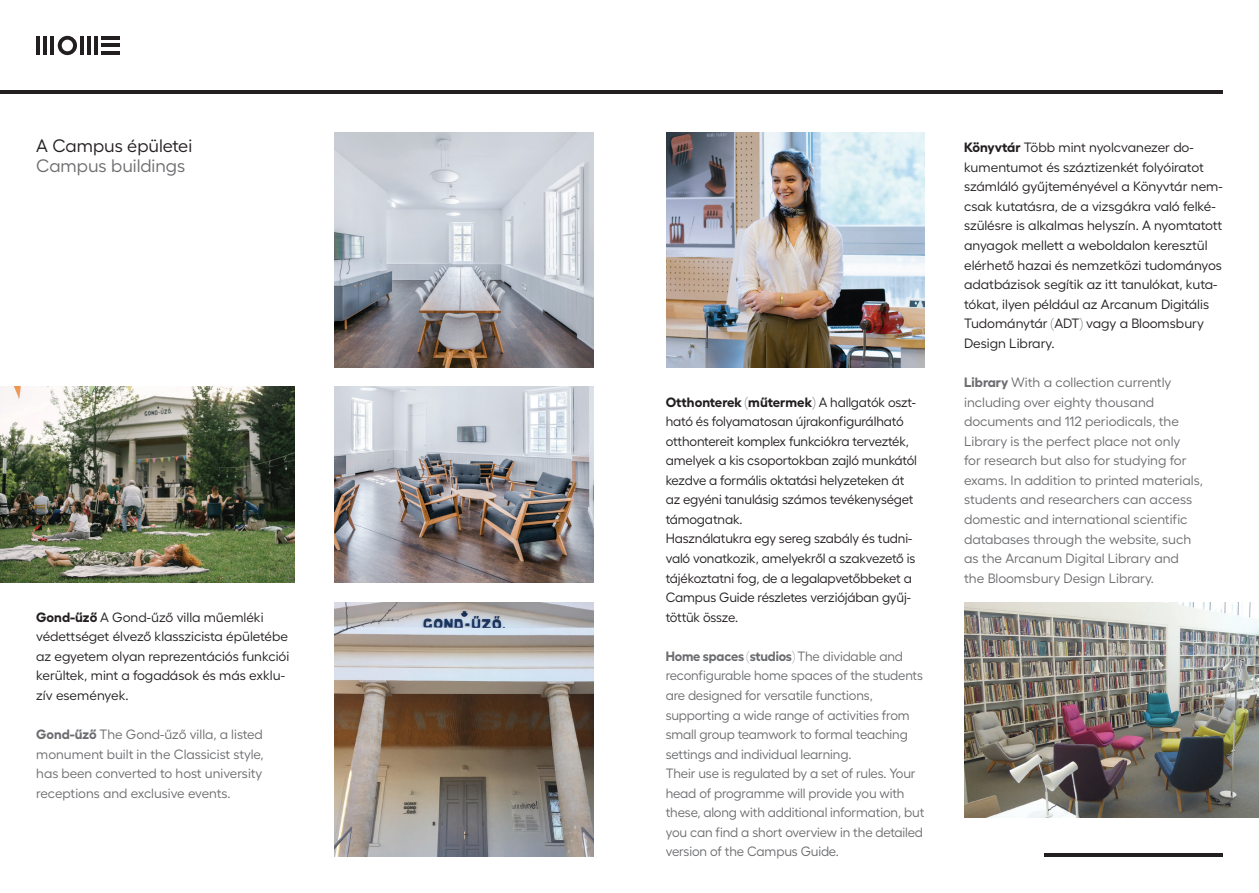
<style>
.page{position:relative;width:1259px;height:893px;background:#fff}
.page>*{position:absolute;margin:0;border:0;box-sizing:border-box;transform-origin:0 0}
.t1{font:18px "Fellix";color:#231f20}
.t2{font:18px "Fellix";color:#6c6d70}
.t3{font:13.5px/19.5px "Fellix";letter-spacing:-.01em;color:#231f20}
.t4{font:13.5px/19.5px "Fellix";letter-spacing:-.01em;color:#6c6d70}
.s1{font-weight:700}
</style>
<div class="page">
<hr style="left:1044px;top:853px;width:178px;height:4px;background:#231f20">
<hr style="left:102px;top:51px;width:18px;height:4px;background:#231f20">
<hr style="left:36px;top:36px;width:4px;height:18px;background:#231f20">
<hr style="left:51px;top:36px;width:3px;height:18px;background:#231f20">
<hr style="left:43px;top:36px;width:4px;height:18px;background:#231f20">
<hr style="left:80px;top:36px;width:4px;height:19px;background:#231f20">
<hr style="left:94px;top:36px;width:4px;height:19px;background:#231f20">
<hr style="left:87px;top:36px;width:4px;height:19px;background:#231f20">
<hr style="left:102px;top:44px;width:18px;height:3px;background:#231f20">
<hr style="left:102px;top:36px;width:18px;height:4px;background:#231f20">
<svg style="left:58px;top:36px;width:19px;height:19px"></svg>
<hr style="left:0;top:90px;width:1222px;height:4px;background:#231f20">
<img style="left:0;top:387px;width:295px;height:196px">
<img style="left:335px;top:387px;width:258px;height:196px">
<img style="left:335px;top:602px;width:258px;height:254px">
<img style="left:334px;top:133px;width:259px;height:234px">
<img style="left:964px;top:602px;width:295px;height:215px">
<img style="left:666px;top:133px;width:258px;height:234px">
<h1 class="t1" style="left:36px;top:132px;width:157px">A Campus épületei</h1>
<h1 class="t2" style="left:36px;top:152px;width:150px">Campus buildings</h1>
<p class="t3" style="left:36px;top:606px;width:255px"><span class="s1">Gond-űző</span> A Gond-űző villa műemléki védettséget élvező klasszicista épületébe az egyetem olyan reprezentációs funkciói kerültek, mint a fogadások és más exklu&shy;zív események.</p>
<p class="t4" style="left:36px;top:723px;width:229px;text-align:justify"><span class="s1">Gond-űző</span> The Gond-űző villa, a listed monument built in the Classicist style, has been converted to host university receptions and exclusive events.</p>
<p class="t3" style="left:666px;top:391px;width:253px"><span class="s1">Otthonterek (műtermek)</span> A hallgatók oszt&shy;ható és folyamatosan újrakonfigurálható otthontereit komplex funkciókra tervezték, amelyek a kis csoportokban zajló munkától kezdve a formális oktatási helyzeteken át az egyéni tanulásig számos tevékenységet támogatnak.<br>Használatukra egy sereg szabály és tudni&shy;való vonatkozik, amelyekről a szakvezető is tájékoztatni fog, de a legalapvetőbbeket a Campus Guide részletes verziójában gyűj&shy;töttük össze.</p>
<p class="t4" style="left:666px;top:645px;width:260px"><span class="s1">Home spaces (studios)</span> The dividable and reconfigurable home spaces of the students are designed for versatile functions, supporting a wide range of activities from small group teamwork to formal teaching settings and individual learning.<br>Their use is regulated by a set of rules. Your head of programme will provide you with these, along with additional information, but you can find a short overview in the detailed version of the Campus Guide.</p>
<p class="t3" style="left:964px;top:136px;width:260px"><span class="s1">Könyvtár</span> Több mint nyolcvanezer do&shy;kumentumot és száztizenkét folyóiratot számláló gyűjteményével a Könyvtár nem&shy;csak kutatásra, de a vizsgákra való felké&shy;szülésre is alkalmas helyszín. A nyomtatott anyagok mellett a weboldalon keresztül elérhető hazai és nemzetközi tudományos adatbázisok segítik az itt tanulókat, kuta&shy;tókat, ilyen például az Arcanum Digitális Tudománytár (ADT) vagy a Bloomsbury Design Library.</p>
<p class="t4" style="left:964px;top:371px;width:240px"><span class="s1">Library</span> With a collection currently including over eighty thousand documents and 112 periodicals, the Library is the perfect place not only<br>for research but also for studying for exams. In addition to printed materials, students and researchers can access domestic and international scientific databases through the website, such as the Arcanum Digital Library and<br>the Bloomsbury Design Library.</p>
</div>
